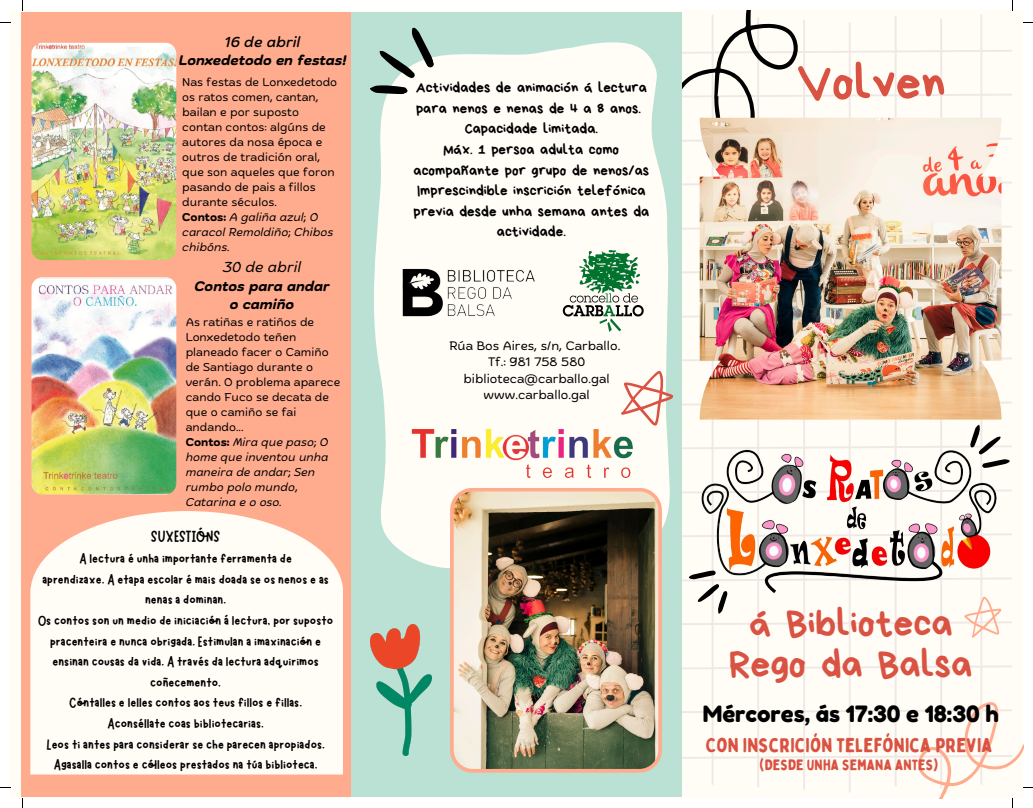
<style>
.page{position:relative;width:1033px;height:808px;background:#fff}
.page>*{position:absolute;margin:0;border:0;box-sizing:border-box;transform-origin:0 0}
.t1{font:50px "Bryndan Write";color:#d95242}
.t2{font:39.25px/41.2px "Bryndan Write";color:#d95242;text-align:center}
.t3{font:22.5px "Fredoka One";color:#000}
.t4{font:20px "Bobby Jones Soft";color:#d95242}
.t5{font:16.25px "Marykate";color:#000}
.t6{font:15px/20.6px "Marykate";color:#000;text-align:center}
.t7{font:15px/20.6px "Bryndan Write";color:#000;text-align:center}
.t8{font:15px "Bobby Jones Soft";color:#d95242}
.t9{font:italic 500 14.38px "Biski";color:#000}
.t10{font:italic 14.38px "Biski";color:#000}
.t11{font:italic 700 13.75px/18.8px "Biski";color:#000;text-align:center}
.t12{font:12.25px/16.5px "Biski";color:#000;text-align:center}
.t13{font:11.25px/15px "Biski";color:#000}
.t14{font:italic 11.25px/15px "Biski";color:#000}
.s1{font-weight:700;font-style:normal}
.s2{font-style:normal}
</style>
<div class="page">
<div style="left:10px;top:10px;width:1013px;height:788px;background:#fffdf6"></div>
<div style="left:22px;top:12px;width:330px;height:784px;background:#ffac8e"></div>
<svg style="left:682px;top:181px;width:330px;height:5px"></svg>
<svg style="left:682px;top:225px;width:330px;height:5px"></svg>
<svg style="left:682px;top:268px;width:330px;height:6px"></svg>
<svg style="left:682px;top:313px;width:330px;height:5px"></svg>
<svg style="left:682px;top:533px;width:330px;height:4px"></svg>
<svg style="left:682px;top:664px;width:330px;height:6px"></svg>
<hr style="left:711px;top:15px;width:2px;height:769px;background:#efe8e6">
<hr style="left:757px;top:17px;width:2px;height:770px;background:#efe8e6">
<hr style="left:803px;top:20px;width:2px;height:769px;background:#efe8e6">
<hr style="left:848px;top:22px;width:2px;height:770px;background:#efe8e6">
<hr style="left:894px;top:16px;width:2px;height:770px;background:#efe8e6">
<hr style="left:940px;top:19px;width:2px;height:769px;background:#efe8e6">
<hr style="left:980px;top:15px;width:2px;height:769px;background:#efe8e6">
<div style="left:352px;top:12px;width:330px;height:784px;background:#bae1d4"></div>
<svg style="left:374px;top:42px;width:296px;height:527px;background:#f9faf3"></svg>
<svg style="left:682px;top:577px;width:330px;height:61px"></svg>
<img style="left:370px;top:624px;width:62px;height:132px">
<svg style="left:370px;top:27px;width:69px;height:75px"></svg>
<svg style="left:611px;top:356px;width:401px;height:112px"></svg>
<svg style="left:30px;top:511px;width:313px;height:263px;background:#fff7ee"></svg>
<img style="left:699px;top:158px;width:302px;height:261px">
<img style="left:688px;top:443px;width:321px;height:157px">
<img style="left:31px;top:43px;width:145px;height:217px;border-radius:11px">
<img style="left:31px;top:277px;width:145px;height:217px;border-radius:11px">
<img style="left:450px;top:488px;width:212px;height:284px">
<img style="left:398px;top:262px;width:139px;height:58px">
<img style="left:411px;top:429px;width:221px;height:48px">
<img style="left:563px;top:249px;width:83px;height:84px">
<svg style="left:682px;top:0;width:331px;height:158px"></svg>
<svg style="left:680px;top:683px;width:353px;height:125px"></svg>
<p class="t9" style="left:225px;top:36px;width:77px">16 de abril</p>
<p class="t11" style="left:179px;top:52px;width:169px">Lonxedetodo en festas!</p>
<p class="t13" style="left:182px;top:75px;width:156px">Nas festas de Lonxedetodo os ratos comen, cantan, bailan e por suposto contan contos: algúns de autores da nosa época e outros de tradición oral, que son aqueles que foron pasando de pais a fillos durante séculos.</p>
<p class="t14" style="left:182px;top:210px;width:153px"><span class="s1">Contos:</span> A galiña azul<span class="s2">;</span> O caracol Remoldiño<span class="s2">;</span> Chibos chibóns.</p>
<p class="t10" style="left:223px;top:261px;width:80px">30 de abril</p>
<p class="t11" style="left:194px;top:278px;width:137px">Contos para andar o camiño</p>
<h1 class="t13" style="left:186px;top:315px;width:156px">As ratiñas e ratiños de<br>Lonxedetodo teñen planeado facer o Camiño de Santiago durante o verán. O problema aparece cando Fuco se decata de que o camiño se fai andando...</h1>
<p class="t14" style="left:186px;top:435px;width:144px"><span class="s1">Contos:</span> Mira que paso<span class="s2">;</span> O home que inventou unha maneira de andar<span class="s2">;</span> Sen rumbo polo mundo<span class="s2">,<br></span>Catarina e o oso.</p>
<p class="t5" style="left:151px;top:526px;width:71px">SUXESTIÓNS</p>
<p class="t6" style="left:38px;top:547px;width:297px">A lectura é unha importante ferramenta de<br>aprendizaxe. A etapa escolar é mais doada se os nenos e as nenas a dominan.<br>Os contos son un medio de iniciación á lectura, por suposto pracenteira e nunca obrigada. Estimulan a imaxinación e ensinan cousas da vida. A través da lectura adquirimos coñecemento.<br>Cóntalles e lelles contos aos teus fillos e fillas.<br>Aconséllate coas bibliotecarias.<br>Leos ti antes para considerar se che parecen apropiados.<br>Agasalla contos e cólleos prestados na túa biblioteca.</p>
<p class="t7" style="left:413px;top:77px;width:237px">Actividades de animación á lectura para nenos e nenas de 4 a 8 anos.<br>Capacidade limitada.<br>Máx. 1 persoa adulta como acompañante por grupo de nenos/as<br>Imprescindible inscrición telefónica previa desde unha semana antes da actividade.</p>
<p class="t12" style="left:449px;top:338px;width:172px">Rúa Bos Aires, s/n, Carballo.</p>
<p class="t12" style="left:488px;top:355px;width:99px">Tf.: 981 758 580</p>
<p class="t12" style="left:463px;top:371px;width:148px">biblioteca@carballo.gal www.carballo.gal</p>
<p class="t1" style="left:796px;top:58px;width:151px">Volven</p>
<p class="t2" style="left:729px;top:602px;width:245px">á Biblioteca<br>Rego da Balsa</p>
<p class="t3" style="left:702px;top:700px;width:298px">Mércores, ás 17:30 e 18:30 h</p>
<p class="t4" style="left:705px;top:733px;width:288px">CON INSCRICIÓN TELEFÓNICA PREVIA</p>
<p class="t8" style="left:759px;top:756px;width:180px">(DESDE UNHA SEMANA ANTES)</p>
</div>
